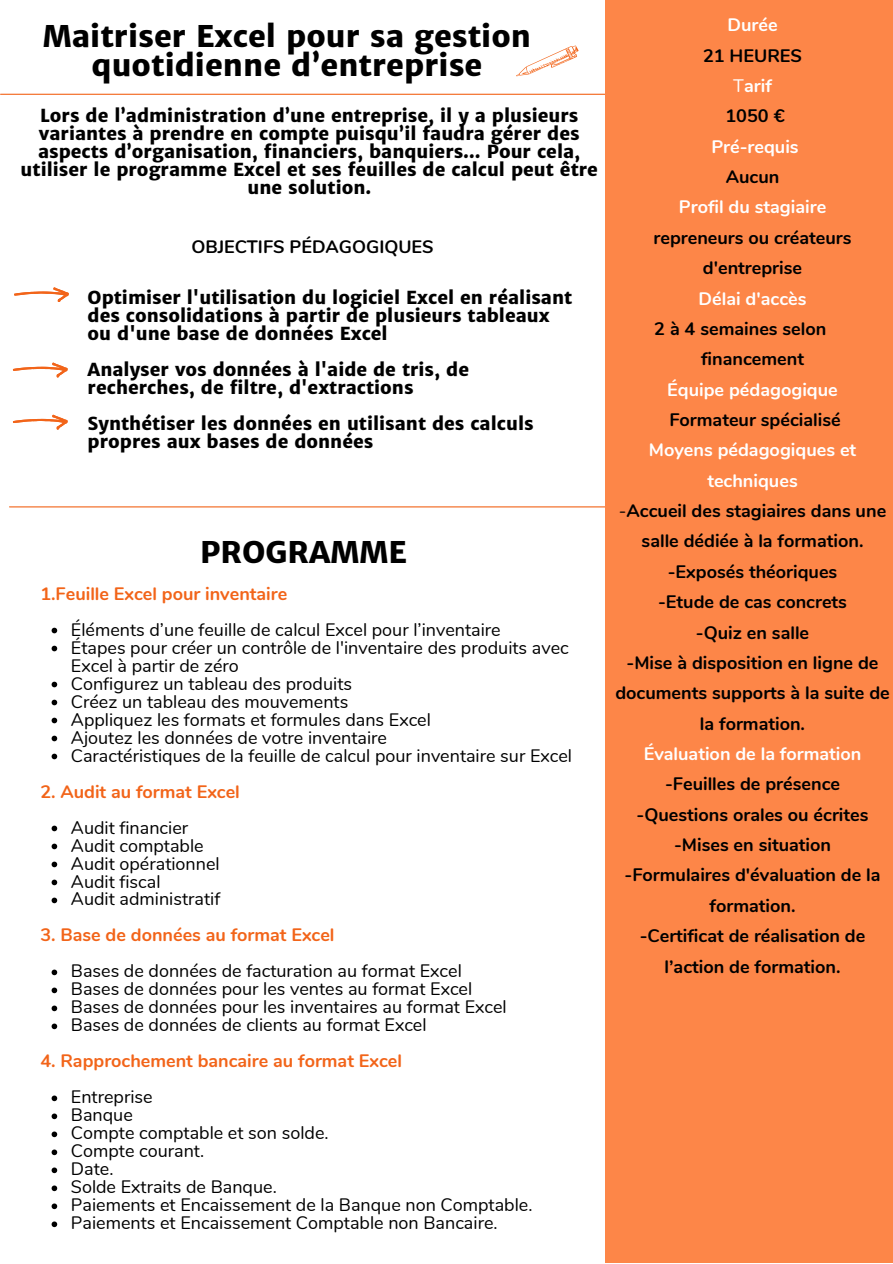
<style>
.page{position:relative;width:893px;height:1264px;background:#fff}
.page>*{position:absolute;margin:0;border:0;box-sizing:border-box;transform-origin:0 0}
.t1{font:800 30px/29.2px "Merriweather Sans";color:#000;text-align:center}
.t2{font:18px/18px "Nunito";color:#000}
.t3{font:800 18px/18px "Merriweather Sans";color:#000}
.t4{font:700 18px/30.3px "Nunito";color:#000;text-align:center}
.t5{font:700 18px/30.3px "Nunito";color:#fff;text-align:center}
.t6{font:700 18px "Nunito";color:#f26419}
.s1{font-weight:400}
</style>
<div class="page">
<hr style="left:1px;top:94px;width:891px;height:1px;background:#f26419">
<hr style="left:10px;top:506px;width:605px;height:1px;background:#f26419">
<div style="left:605px;top:0;width:287px;height:1262px;background:#fd8648"></div>
<svg style="left:516px;top:45px;width:62px;height:31px"></svg>
<svg style="left:13px;top:415px;width:55px;height:14px"></svg>
<svg style="left:14px;top:287px;width:55px;height:15px"></svg>
<svg style="left:13px;top:362px;width:55px;height:15px"></svg>
<svg style="left:52px;top:627px;width:5px;height:6px"></svg>
<svg style="left:52px;top:645px;width:5px;height:6px"></svg>
<svg style="left:52px;top:681px;width:5px;height:6px"></svg>
<svg style="left:52px;top:699px;width:5px;height:6px"></svg>
<svg style="left:52px;top:717px;width:5px;height:6px"></svg>
<svg style="left:52px;top:735px;width:5px;height:6px"></svg>
<svg style="left:52px;top:753px;width:5px;height:6px"></svg>
<svg style="left:52px;top:825px;width:5px;height:6px"></svg>
<svg style="left:52px;top:843px;width:5px;height:6px"></svg>
<svg style="left:52px;top:861px;width:5px;height:6px"></svg>
<svg style="left:52px;top:879px;width:5px;height:6px"></svg>
<svg style="left:52px;top:897px;width:5px;height:6px"></svg>
<svg style="left:52px;top:969px;width:5px;height:6px"></svg>
<svg style="left:52px;top:987px;width:5px;height:6px"></svg>
<svg style="left:52px;top:1005px;width:5px;height:6px"></svg>
<svg style="left:52px;top:1023px;width:5px;height:6px"></svg>
<svg style="left:52px;top:1095px;width:5px;height:6px"></svg>
<svg style="left:52px;top:1113px;width:5px;height:6px"></svg>
<svg style="left:52px;top:1131px;width:5px;height:6px"></svg>
<svg style="left:52px;top:1149px;width:5px;height:6px"></svg>
<svg style="left:52px;top:1167px;width:5px;height:6px"></svg>
<svg style="left:52px;top:1185px;width:5px;height:6px"></svg>
<svg style="left:52px;top:1203px;width:5px;height:6px"></svg>
<svg style="left:52px;top:1221px;width:5px;height:6px"></svg>
<p class="t1" style="left:43px;top:22px;width:489px">Maitriser Excel pour sa gestion quotidienne d’entreprise</p>
<p class="t3" style="left:21px;top:107px;width:579px;text-align:center">Lors de l’administration d’une entreprise, il y a plusieurs variantes à prendre en compte puisqu’il faudra gérer des aspects d’organisation, financiers, banquiers… Pour cela, utiliser le programme Excel et ses feuilles de calcul peut être une solution.</p>
<p class="t4" style="left:191px;top:232px;width:244px">OBJECTIFS PÉDAGOGIQUES</p>
<p class="t3" style="left:88px;top:288px;width:486px">Optimiser l'utilisation du logiciel Excel en réalisant des consolidations à partir de plusieurs tableaux ou d'une base de données Excel</p>
<p class="t3" style="left:88px;top:360px;width:383px">Analyser vos données à l'aide de tris, de recherches, de filtre, d'extractions</p>
<p class="t3" style="left:88px;top:414px;width:447px">Synthétiser les données en utilisant des calculs propres aux bases de données</p>
<p class="t1" style="left:200px;top:538px;width:208px">PROGRAMME</p>
<p class="t6" style="left:40px;top:581px;width:248px">1.Feuille Excel pour inventaire</p>
<p class="t2" style="left:71px;top:620px;width:431px">Éléments d’une feuille de calcul Excel pour l’inventaire</p>
<p class="t2" style="left:71px;top:638px;width:499px">Étapes pour créer un contrôle de l'inventaire des produits avec<br>Excel à partir de zéro</p>
<p class="t2" style="left:71px;top:674px;width:283px">Configurez un tableau des produits</p>
<p class="t2" style="left:71px;top:692px;width:279px">Créez un tableau des mouvements</p>
<p class="t2" style="left:71px;top:710px;width:361px">Appliquez les formats et formules dans Excel</p>
<p class="t2" style="left:71px;top:728px;width:317px">Ajoutez les données de votre inventaire</p>
<p class="t2" style="left:71px;top:746px;width:502px">Caractéristiques de la feuille de calcul pour inventaire sur Excel</p>
<p class="t6" style="left:40px;top:779px;width:201px">2. Audit au format Excel</p>
<p class="t2" style="left:71px;top:818px;width:119px">Audit financier</p>
<p class="t2" style="left:71px;top:836px;width:134px">Audit comptable</p>
<p class="t2" style="left:71px;top:854px;width:150px">Audit opérationnel</p>
<p class="t2" style="left:71px;top:872px;width:91px">Audit fiscal</p>
<p class="t2" style="left:71px;top:890px;width:151px">Audit administratif</p>
<p class="t6" style="left:40px;top:923px;width:296px">3. Base de données au format Excel</p>
<p class="t2" style="left:71px;top:962px;width:392px">Bases de données de facturation au format Excel</p>
<p class="t2" style="left:71px;top:980px;width:403px">Bases de données pour les ventes au format Excel</p>
<p class="t2" style="left:71px;top:998px;width:437px">Bases de données pour les inventaires au format Excel</p>
<p class="t2" style="left:71px;top:1016px;width:357px">Bases de données de clients au format Excel</p>
<p class="t6" style="left:40px;top:1049px;width:363px">4. Rapprochement bancaire au format Excel</p>
<p class="t2" style="left:71px;top:1088px;width:83px">Entreprise</p>
<p class="t2" style="left:71px;top:1106px;width:63px">Banque</p>
<p class="t2" style="left:71px;top:1124px;width:259px">Compte comptable et son solde.</p>
<p class="t2" style="left:71px;top:1142px;width:135px">Compte courant.</p>
<p class="t2" style="left:71px;top:1160px;width:44px">Date.</p>
<p class="t2" style="left:71px;top:1178px;width:207px">Solde Extraits de Banque.</p>
<p class="t2" style="left:71px;top:1196px;width:463px">Paiements et Encaissement de la Banque non Comptable.</p>
<p class="t2" style="left:71px;top:1214px;width:428px">Paiements et Encaissement Comptable non Bancaire.</p>
<p class="t5" style="left:727px;top:10px;width:52px">Durée</p>
<p class="t4" style="left:703px;top:41px;width:100px">21 HEURES</p>
<p class="t5" style="left:733px;top:71px;width:40px"><span class="s1">T</span>arif</p>
<p class="t4" style="left:725px;top:101px;width:61px">1050 €</p>
<p class="t5" style="left:711px;top:132px;width:89px">Pré-requis</p>
<p class="t4" style="left:725px;top:162px;width:55px">Aucun</p>
<p class="t5" style="left:678px;top:192px;width:149px">Profil du stagiaire</p>
<p class="t4" style="left:653px;top:223px;width:199px">repreneurs ou créateurs d'entreprise</p>
<p class="t5" style="left:698px;top:283px;width:109px">Délai d'accès</p>
<p class="t4" style="left:701px;top:314px;width:127px;text-align:left;text-indent:-47px">2 à 4 semaines selon financement</p>
<p class="t5" style="left:667px;top:374px;width:172px">Équipe pédagogique</p>
<p class="t4" style="left:669px;top:405px;width:173px">Formateur spécialisé</p>
<p class="t5" style="left:648px;top:435px;width:209px">Moyens pédagogiques et techniques</p>
<p class="t4" style="left:618px;top:496px;width:269px"><span class="s1">-</span>Accueil des stagiaires dans une salle dédiée à la formation.</p>
<p class="t4" style="left:667px;top:556px;width:171px">-Exposés théoriques</p>
<p class="t4" style="left:658px;top:587px;width:190px">-Etude de cas concrets</p>
<p class="t4" style="left:695px;top:617px;width:115px">-Quiz en salle</p>
<p class="t4" style="left:615px;top:648px;width:276px">-Mise à disposition en ligne de documents supports à la suite de la formation.</p>
<p class="t5" style="left:643px;top:739px;width:219px">Évaluation de la formation</p>
<p class="t4" style="left:665px;top:769px;width:176px">-Feuilles de présence</p>
<p class="t4" style="left:636px;top:799px;width:233px">-Questions orales ou écrites</p>
<p class="t4" style="left:674px;top:830px;width:158px">-Mises en situation</p>
<p class="t4" style="left:624px;top:860px;width:257px">-Formulaires d'évaluation de la formation.</p>
<p class="t4" style="left:639px;top:921px;width:227px">-Certificat de réalisation de l’action de formation.</p>
</div>
